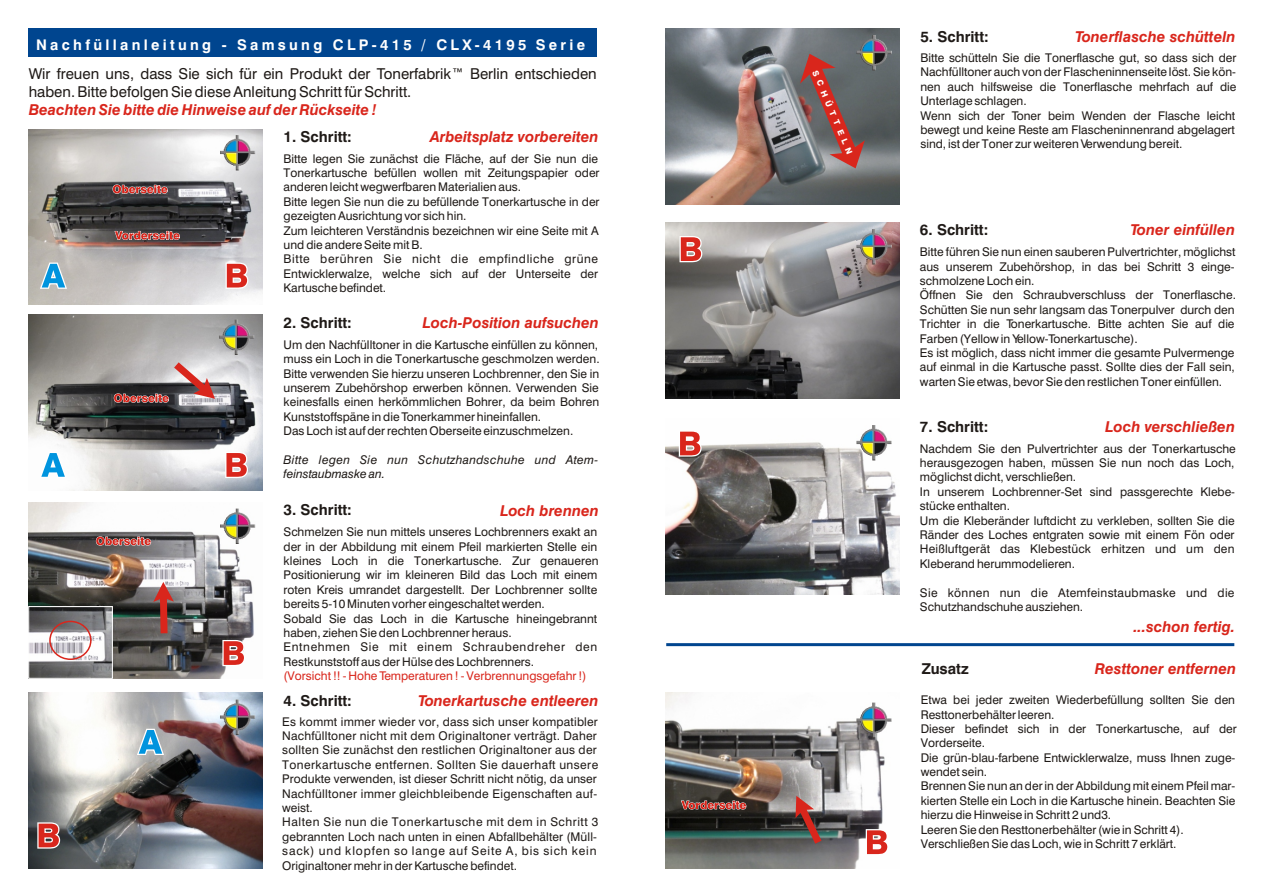
<style>
.page{position:relative;width:1263px;height:894px;background:#fff}
.page>*{position:absolute;margin:0;border:0;box-sizing:border-box;transform-origin:0 0}
.t1{font:italic 700 15px "Swiss 721 BT";color:#d9261c}
.t2{font:15px/18px "Swiss 721 BT";color:#1f1a17}
.t3{font:700 15px "Swiss 721 BT";color:#1f1a17}
.t4{font:700 14.7px "Swiss 721 BT";letter-spacing:.225em;color:#fff}
.t5{font:12px/14.4px "Swiss 721 BT";color:#1f1a17}
.t6{font:12px/14.4px "Swiss 721 BT";letter-spacing:.02em;color:#1f1a17}
.t7{font:12px/14.4px "Swiss 721 BT";letter-spacing:.025em;color:#1f1a17}
.t8{font:italic 12px/14.4px "Swiss 721 BT";letter-spacing:.025em;color:#1f1a17}
.t9{font:12px "Swiss 721 BT";color:#d9261c}
.t10{font:800 8.25px "Swiss 721 BT";color:#fff}
</style>
<div class="page">
<img style="left:666px;top:693px;width:226px;height:175px">
<img style="left:666px;top:425px;width:234px;height:169px">
<img style="left:666px;top:223px;width:234px;height:175px">
<img style="left:666px;top:29px;width:234px;height:175px">
<svg style="left:800px;top:54px;width:65px;height:114px;background:#895e5d"></svg>
<img style="left:29px;top:503px;width:227px;height:175px">
<img style="left:29px;top:315px;width:234px;height:175px">
<img style="left:29px;top:129px;width:234px;height:176px">
<img style="left:29px;top:693px;width:234px;height:175px">
<div style="left:29px;top:29px;width:568px;height:28px;background:#00458f"></div>
<svg style="left:40px;top:263px;width:27px;height:26px"></svg>
<svg style="left:226px;top:263px;width:22px;height:26px"></svg>
<img style="left:220px;top:136px;width:35px;height:35px">
<img style="left:220px;top:319px;width:35px;height:36px">
<img style="left:220px;top:508px;width:35px;height:35px">
<img style="left:220px;top:699px;width:35px;height:36px">
<img style="left:856px;top:35px;width:1px;height:35px">
<img style="left:856px;top:426px;width:35px;height:35px">
<img style="left:857px;top:35px;width:35px;height:35px">
<svg style="left:137px;top:729px;width:27px;height:26px"></svg>
<img style="left:856px;top:229px;width:35px;height:35px">
<hr style="left:666px;top:643px;width:568px;height:3px;background:#00458f">
<img style="left:856px;top:703px;width:35px;height:35px">
<svg style="left:153px;top:582px;width:21px;height:51px"></svg>
<svg style="left:37px;top:822px;width:23px;height:27px"></svg>
<svg style="left:796px;top:796px;width:25px;height:48px"></svg>
<svg style="left:113px;top:184px;width:55px;height:10px"></svg>
<svg style="left:114px;top:231px;width:66px;height:9px"></svg>
<svg style="left:96px;top:536px;width:55px;height:10px"></svg>
<svg style="left:681px;top:801px;width:65px;height:9px"></svg>
<svg style="left:40px;top:452px;width:27px;height:26px"></svg>
<svg style="left:225px;top:452px;width:23px;height:26px"></svg>
<svg style="left:222px;top:640px;width:23px;height:26px"></svg>
<img style="left:31px;top:608px;width:80px;height:68px">
<div style="left:29px;top:606px;width:84px;height:72px;border:1px solid #fff"></div>
<div style="left:49px;top:621px;width:43px;height:39px;border:2px solid #d9261c;border-radius:50%"></div>
<svg style="left:679px;top:430px;width:23px;height:27px"></svg>
<svg style="left:680px;top:236px;width:22px;height:26px"></svg>
<svg style="left:866px;top:829px;width:23px;height:26px"></svg>
<svg style="left:114px;top:362px;width:101px;height:41px;background:#a28686"></svg>
<p class="t4" style="left:36px;top:39px;width:550px">Nachfüllanleitung - Samsung CLP-415 / CLX-4195 Serie</p>
<p class="t2" style="left:29px;top:66px;width:570px">Wir freuen uns, dass Sie sich für ein Produkt der Tonerfabrik™ Berlin entschieden haben. Bitte befolgen Sie diese Anleitung Schritt für Schritt.</p>
<p class="t1" style="left:29px;top:104px;width:350px">Beachten Sie bitte die Hinweise auf der Rückseite !</p>
<p class="t3" style="left:284px;top:130px;width:70px">1. Schritt:</p>
<p class="t5" style="left:284px;top:152px;width:318px">Bitte legen Sie zunächst die Fläche, auf der Sie nun die Tonerkartusche befüllen wollen mit Zeitungspapier oder anderen leicht wegwerfbaren Materialien aus.<br>Bitte legen Sie nun die zu befüllende Tonerkartusche in der gezeigten Ausrichtung vor sich hin.<br>Zum leichteren Verständnis bezeichnen wir eine Seite mit A und die andere Seite mit B.<br>Bitte berühren Sie nicht die empfindliche grüne Entwicklerwalze, welche sich auf der Unterseite der Kartusche befindet.</p>
<p class="t1" style="left:430px;top:130px;width:170px">Arbeitsplatz vorbereiten</p>
<p class="t3" style="left:284px;top:316px;width:70px">2. Schritt:</p>
<p class="t5" style="left:284px;top:338px;width:318px">Um den Nachfülltoner in die Kartusche einfüllen zu können, muss ein Loch in die Tonerkartusche geschmolzen werden.<br>Bitte verwenden Sie hierzu unseren Lochbrenner, den Sie in unserem Zubehörshop erwerben können. Verwenden Sie keinesfalls einen herkömmlichen Bohrer, da beim Bohren Kunststoffspäne in die Tonerkammer hineinfallen.<br>Das Loch ist auf der rechten Oberseite einzuschmelzen.</p>
<p class="t8" style="left:284px;top:454px;width:316px">Bitte legen Sie nun Schutzhandschuhe und Atem&shy;feinstaubmaske an.</p>
<p class="t1" style="left:423px;top:316px;width:178px">Loch-Position aufsuchen</p>
<p class="t3" style="left:284px;top:504px;width:70px">3. Schritt:</p>
<p class="t5" style="left:284px;top:526px;width:317px">Schmelzen Sie nun mittels unseres Lochbrenners exakt an der in der Abbildung mit einem Pfeil markierten Stelle ein kleines Loch in die Tonerkartusche. Zur genaueren Positionierung wir im kleineren Bild das Loch mit einem roten Kreis umrandet dargestellt. Der Lochbrenner sollte bereits 5-10 Minuten vorher eingeschaltet werden.<br>Sobald Sie das Loch in die Kartusche hineingebrannt haben, ziehen Sie den Lochbrenner heraus.<br>Entnehmen Sie mit einem Schraubendreher den Restkunststoff aus der Hülse des Lochbrenners.</p>
<p class="t9" style="left:284px;top:671px;width:304px">(Vorsicht !! - Hohe Temperaturen ! - Verbrennungsgefahr !)</p>
<p class="t1" style="left:500px;top:504px;width:100px">Loch brennen</p>
<p class="t3" style="left:284px;top:694px;width:70px">4. Schritt:</p>
<p class="t6" style="left:282px;top:715px;width:318px">Es kommt immer wieder vor, dass sich unser kompatibler Nachfülltoner nicht mit dem Originaltoner verträgt. Daher sollten Sie zunächst den restlichen Originaltoner aus der Tonerkartusche entfernen. Sollten Sie dauerhaft unsere Produkte verwenden, ist dieser Schritt nicht nötig, da unser Nachfülltoner immer gleichbleibende Eigenschaften auf&shy;weist.<br>Halten Sie nun die Tonerkartusche mit dem in Schritt 3 gebrannten Loch nach unten in einen Abfallbehälter (Müll&shy;sack) und klopfen so lange auf Seite A, bis sich kein Originaltoner mehr in der Kartusche befindet.</p>
<p class="t1" style="left:418px;top:694px;width:182px">Tonerkartusche entleeren</p>
<p class="t10" style="left:818px;top:69px;width:92px;rotate:67deg">SCHÜTTELN</p>
<p class="t1" style="left:1075px;top:31px;width:162px">Tonerflasche schütteln</p>
<p class="t3" style="left:920px;top:31px;width:70px">5. Schritt:</p>
<p class="t5" style="left:920px;top:52px;width:318px">Bitte schütteln Sie die Tonerflasche gut, so dass sich der Nachfülltoner auch von der Flascheninnenseite löst. Sie kön&shy;nen auch hilfsweise die Tonerflasche mehrfach auf die Unterlage schlagen.<br>Wenn sich der Toner beim Wenden der Flasche leicht bewegt und keine Reste am Flascheninnenrand abgelagert sind, ist der Toner zur weiteren Verwendung bereit.</p>
<p class="t1" style="left:1130px;top:224px;width:106px">Toner einfüllen</p>
<p class="t3" style="left:920px;top:224px;width:70px">6. Schritt:</p>
<p class="t5" style="left:920px;top:246px;width:318px">Bitte führen Sie nun einen sauberen Pulvertrichter, möglichst aus unserem Zubehörshop, in das bei Schritt 3 einge&shy;schmolzene Loch ein.<br>Öffnen Sie den Schraubverschluss der Tonerflasche.<br>Schütten Sie nun sehr langsam das Tonerpulver durch den Trichter in die Tonerkartusche. Bitte achten Sie auf die Farben (Yellow in Yellow-Tonerkartusche).<br>Es ist möglich, dass nicht immer die gesamte Pulvermenge auf einmal in die Kartusche passt. Sollte dies der Fall sein, warten Sie etwas, bevor Sie den restlichen Toner einfüllen.</p>
<p class="t3" style="left:920px;top:420px;width:70px">7. Schritt:</p>
<p class="t5" style="left:920px;top:442px;width:317px">Nachdem Sie den Pulvertrichter aus der Tonerkartusche herausgezogen haben, müssen Sie nun noch das Loch, möglichst dicht, verschließen.<br>In unserem Lochbrenner-Set sind passgerechte Klebe&shy;stücke enthalten.<br>Um die Kleberänder luftdicht zu verkleben, sollten Sie die Ränder des Loches entgraten sowie mit einem Fön oder Heißluftgerät das Klebestück erhitzen und um den Kleberand herummodelieren.</p>
<p class="t7" style="left:920px;top:586px;width:316px">Sie können nun die Atemfeinstaubmaske und die<br>Schutzhandschuhe ausziehen.</p>
<p class="t1" style="left:1105px;top:420px;width:131px">Loch verschließen</p>
<p class="t1" style="left:1133px;top:621px;width:103px">...schon fertig.</p>
<p class="t3" style="left:922px;top:663px;width:48px">Zusatz</p>
<p class="t1" style="left:1095px;top:663px;width:143px">Resttoner entfernen</p>
<p class="t5" style="left:921px;top:694px;width:318px">Etwa bei jeder zweiten Wiederbefüllung sollten Sie den Resttonerbehälter leeren.<br>Dieser befindet sich in der Tonerkartusche, auf der Vorderseite.<br>Die grün-blau-farbene Entwicklerwalze, muss Ihnen zuge&shy;wendet sein.<br>Brennen Sie nun an der in der Abbildung mit einem Pfeil mar&shy;kierten Stelle ein Loch in die Kartusche hinein. Beachten Sie hierzu die Hinweise in Schritt 2 und3.<br>Leeren Sie den Resttonerbehälter (wie in Schritt 4).<br>Verschließen Sie das Loch, wie in Schritt 7 erklärt.</p>
</div>
